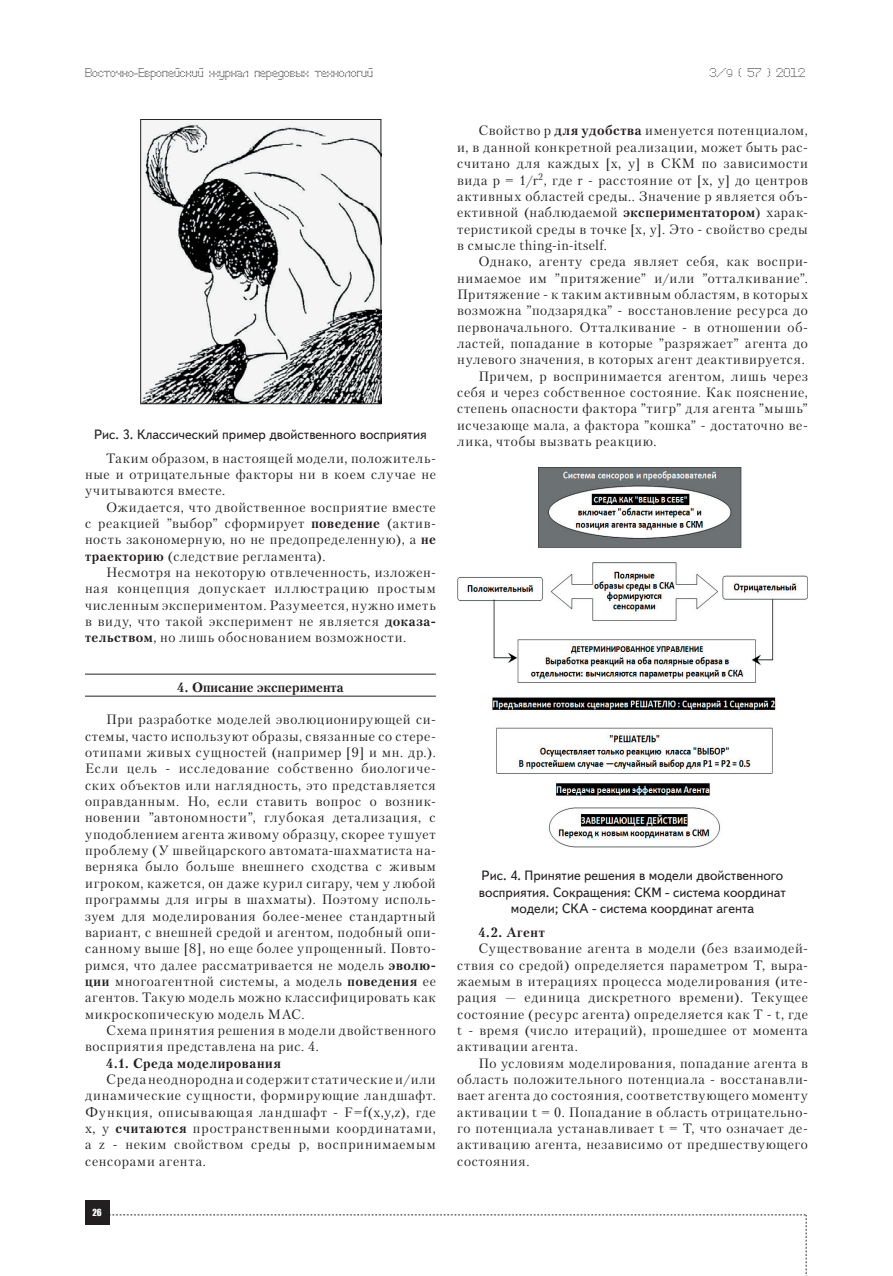
<style>
.page{position:relative;width:893px;height:1276px;background:#fff}
.page>*{position:absolute;margin:0;border:0;box-sizing:border-box;transform-origin:0 0}
.t1{font:13.5px/16.4px "Petersburg C";letter-spacing:.05em;color:#231f20;text-align:justify}
.t2{font:13.5px/16.2px "Text Book C";color:#231f20;text-align:center}
.t3{font:700 13.5px "Petersburg C";color:#231f20}
.t4{font:700 13.5px "Petersburg C";letter-spacing:.04em;color:#231f20}
.t5{font:700 13.5px "Petersburg C";letter-spacing:.02em;color:#231f20}
.t6{font:12px "Perfo";letter-spacing:.015em;color:#231f20}
.t7{font:9px "Impact";color:#fff}
.s1{font-size:10.5px}
.s2{font-weight:700}
</style>
<div class="page">
<div style="left:85px;top:1200px;width:24px;height:25px;background:#231f20"></div>
<svg style="left:109px;top:1214px;width:698px;height:62px"></svg>
<hr style="left:85px;top:674px;width:351px;height:1px;background:#231f20">
<hr style="left:85px;top:696px;width:351px;height:1px;background:#231f20">
<img style="left:141px;top:120px;width:240px;height:283px">
<hr style="left:140px;top:119px;width:241px;height:1px;background:#231f20">
<hr style="left:140px;top:120px;width:1px;height:283px;background:#231f20">
<hr style="left:381px;top:120px;width:1px;height:283px;background:#231f20">
<hr style="left:140px;top:403px;width:241px;height:1px;background:#231f20">
<img style="left:457px;top:467px;width:351px;height:381px">
<p class="t6" style="left:85px;top:65px;width:289px">Восточно-Европейский журнал передовых технологий</p>
<p class="t6" style="left:709px;top:65px;width:97px">3/<span class="s1">9</span> ( 57 ) 2012</p>
<p class="t2" style="left:94px;top:426px;width:334px">Рис. 3. Классический пример двойственного восприятия</p>
<p class="t1" style="left:85px;top:449px;width:352px;text-indent:21px">Таким образом, в настоящей модели, положитель&shy;ные и отрицательные факторы ни в коем случае не учитываются вместе.</p>
<p class="t1" style="left:85px;top:498px;width:352px;text-indent:21px">Ожидается, что двойственное восприятие вместе с реакцией ”выбор” сформирует <span class="s2">поведение</span> (актив&shy;ность закономерную, но не предопределенную), а <span class="s2">не траекторию</span> (следствие регламента).</p>
<p class="t1" style="left:85px;top:564px;width:352px;text-indent:21px">Несмотря на некоторую отвлеченность, изложен&shy;ная концепция допускает иллюстрацию простым численным экспериментом. Разумеется, нужно иметь в виду, что такой эксперимент не является <span class="s2">доказа&shy;тельством</span>, но лишь обоснованием возможности.</p>
<p class="t3" style="left:177px;top:678px;width:168px">4. Описание эксперимента</p>
<p class="t1" style="left:85px;top:711px;width:352px;text-indent:21px">При разработке моделей эволюционирующей си&shy;стемы, часто используют образы, связанные со стере&shy;отипами живых сущностей (например [9] и мн. др.).<br>Если цель - исследование собственно биологиче&shy;ских объектов или наглядность, это представляется оправданным. Но, если ставить вопрос о возник&shy;новении ”автономности”, глубокая детализация, с уподоблением агента живому образцу, скорее тушует проблему (У швейцарского автомата-шахматиста на&shy;верняка было больше внешнего сходства с живым игроком, кажется, он даже курил сигару, чем у любой программы для игры в шахматы). Поэтому исполь&shy;зуем для моделирования более-менее стандартный вариант, с внешней средой и агентом, подобный опи&shy;санному выше [8], но еще более упрощенный. Повто&shy;римся, что далее рассматривается не модель <span class="s2">эволю&shy;ции</span> многоагентной системы, а модель <span class="s2">поведения</span> ее агентов. Такую модель можно классифицировать как микроскопическую модель МАС.</p>
<p class="t1" style="left:85px;top:1022px;width:352px;text-indent:21px">Схема принятия решения в модели двойственного восприятия представлена на рис. 4.</p>
<p class="t4" style="left:106px;top:1054px;width:176px">4.1. Среда моделирования</p>
<p class="t1" style="left:85px;top:1071px;width:352px;text-indent:21px">Среда неоднородна и содержит статические и/или динамические сущности, формирующие ландшафт.<br>Функция, описывающая ландшафт - F=f(x,y,z), где x, y <span class="s2">считаются</span> пространственными координатами, а z - неким свойством среды p, воспринимаемым сенсорами агента.</p>
<p class="t7" style="left:92px;top:1205px;width:11px">26</p>
<p class="t1" style="left:457px;top:122px;width:352px;text-indent:21px">Свойство p <span class="s2">для удобства</span> именуется потенциалом, и, в данной конкретной реализации, может быть рас&shy;считано для каждых [x, y] в СКМ по зависимости вида p = 1/r<sup>2</sup>, где r - расстояние от [x, y] до центров активных областей среды.. Значение p является объ&shy;ективной (наблюдаемой <span class="s2">экспериментатором</span>) харак&shy;теристикой среды в точке [x, y]. Это - свойство среды в смысле thing-in-itself.</p>
<p class="t1" style="left:478px;top:253px;width:331px">Однако, агенту среда являет себя, как воспри-</p>
<p class="t1" style="left:457px;top:270px;width:352px">нимаемое им ”притяжение” и/или ”отталкивание”.</p>
<p class="t1" style="left:457px;top:286px;width:352px">Притяжение - к таким активным областям, в которых</p>
<p class="t1" style="left:457px;top:302px;width:352px">возможна ”подзарядка” - восстановление ресурса до</p>
<p class="t1" style="left:457px;top:319px;width:352px">первоначального. Отталкивание - в отношении об-</p>
<p class="t1" style="left:457px;top:335px;width:352px">ластей, попадание в которые ”разряжает” агента до</p>
<p class="t1" style="left:457px;top:351px;width:349px">нулевого значения, в которых агент деактивируется.</p>
<p class="t1" style="left:478px;top:368px;width:331px">Причем, p воспринимается агентом, лишь через</p>
<p class="t1" style="left:457px;top:384px;width:352px">себя и через собственное состояние. Как пояснение,</p>
<p class="t1" style="left:457px;top:400px;width:352px">степень опасности фактора ”тигр” для агента ”мышь”</p>
<p class="t1" style="left:457px;top:417px;width:352px">исчезающе мала, а фактора ”кошка” - достаточно ве-</p>
<p class="t1" style="left:457px;top:433px;width:201px">лика, чтобы вызвать реакцию.</p>
<p class="t2" style="left:479px;top:868px;width:309px">Рис. 4. Принятие решения в модели двойственного восприятия. Сокращения: СКМ - система координат модели; СКА - система координат агента</p>
<p class="t5" style="left:478px;top:923px;width:68px">4.2. Агент</p>
<p class="t1" style="left:457px;top:940px;width:352px;text-indent:21px">Существование агента в модели (без взаимодей&shy;ствия со средой) определяется параметром Т, выра&shy;жаемым в итерациях процесса моделирования (ите&shy;рация — единица дискретного времени). Текущее состояние (ресурс агента) определяется как Т - t, где t - время (число итераций), прошедшее от момента активации агента.</p>
<p class="t1" style="left:457px;top:1054px;width:352px;text-indent:21px">По условиям моделирования, попадание агента в область положительного потенциала - восстанавли&shy;вает агента до состояния, соответствующего моменту активации t = 0. Попадание в область отрицательно&shy;го потенциала устанавливает t = T, что означает де&shy;активацию агента, независимо от предшествующего состояния.</p>
</div>
